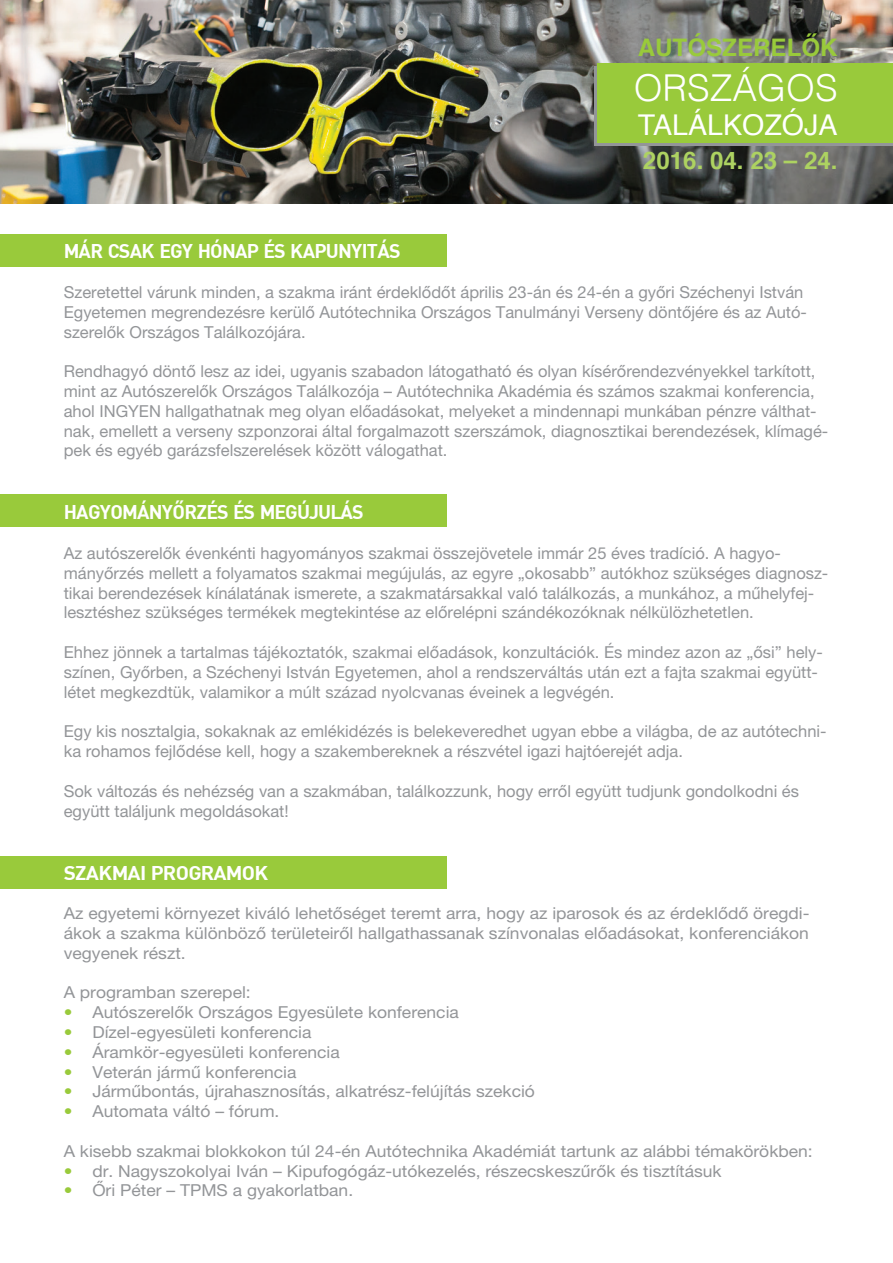
<style>
.page{position:relative;width:893px;height:1263px;background:#fff}
.page>*{position:absolute;margin:0;border:0;box-sizing:border-box;transform-origin:0 0}
.t1{font:300 37.05px "Helvetica";color:#fff}
.t2{font:28.65px "Helvetica";color:#fff}
.t3{font:700 24.15px "Helvetica";color:#add261}
.t4{font:700 24.15px "Helvetica";color:#99ca3b}
.t5{font:700 19.5px "DIN PFL";color:#fff}
.t6{font:700 19.5px "DIN PFL";color:#fff;scale:1.06 1}
.t7{font:16.5px/19.8px "Helvetica Neue LT Pro";color:#939598}
.t8{font:16.5px/19.8px "Helvetica Neue LT Pro";color:#939598;text-align:justify;scale:1.06 1}
.s1{color:#99ca3b}
</style>
<div class="page">
<img style="left:0;top:0;width:893px;height:204px">
<div style="left:0;top:234px;width:446px;height:32px;background:#99ca3b"></div>
<div style="left:0;top:495px;width:446px;height:32px;background:#99ca3b"></div>
<div style="left:0;top:856px;width:446px;height:33px;background:#99ca3b"></div>
<div style="left:594px;top:66px;width:299px;height:80px;background:#939598"></div>
<div style="left:597px;top:63px;width:296px;height:80px;background:#99ca3b"></div>
<h3 class="t4" style="left:638px;top:28px;width:201px">AUTÓSZERELŐK</h3>
<h1 class="t1" style="left:634px;top:56px;width:205px">ORSZÁGOS</h1>
<h2 class="t2" style="left:638px;top:103px;width:201px">TALÁLKOZÓJA</h2>
<h3 class="t3" style="left:643px;top:141px;width:196px">2016. 04. 23 – 24.</h3>
<p class="t5" style="left:64px;top:237px;width:338px">MÁR CSAK EGY HÓNAP ÉS KAPUNYITÁS</p>
<p class="t7" style="left:64px;top:282px;width:745px">Szeretettel várunk minden, a szakma iránt érdeklődőt április 23-án és 24-én a győri Széchenyi István<br>Egyetemen megrendezésre kerülő Autótechnika Országos Tanulmányi Verseny döntőjére és az Autó&shy;szerelők Országos Találkozójára.</p>
<p class="t7" style="left:64px;top:361px;width:766px">Rendhagyó döntő lesz az idei, ugyanis szabadon látogatható és olyan kísérőrendezvényekkel tarkított, mint az Autószerelők Országos Találkozója – Autótechnika Akadémia és számos szakmai konferencia, ahol INGYEN hallgathatnak meg olyan előadásokat, melyeket a mindennapi munkában pénzre válthat&shy;nak, emellett a verseny szponzorai által forgalmazott szerszámok, diagnosztikai berendezések, klímagé&shy;pek és egyéb garázsfelszerelések között válogathat.</p>
<p class="t5" style="left:64px;top:498px;width:301px">HAGYOMÁNYŐRZÉS ÉS MEGÚJULÁS</p>
<p class="t7" style="left:64px;top:543px;width:766px">Az autószerelők évenkénti hagyományos szakmai összejövetele immár 25 éves tradíció. A hagyo&shy;mányőrzés mellett a folyamatos szakmai megújulás, az egyre „okosabb” autókhoz szükséges diagnosz&shy;tikai berendezések kínálatának ismerete, a szakmatársakkal való találkozás, a munkához, a műhelyfej&shy;lesztéshez szükséges termékek megtekintése az előrelépni szándékozóknak nélkülözhetetlen.</p>
<p class="t7" style="left:64px;top:642px;width:761px">Ehhez jönnek a tartalmas tájékoztatók, szakmai előadások, konzultációk. És mindez azon az „ősi” hely&shy;színen, Győrben, a Széchenyi István Egyetemen, ahol a rendszerváltás után ezt a fajta szakmai együtt&shy;létet megkezdtük, valamikor a múlt század nyolcvanas éveinek a legvégén.</p>
<p class="t7" style="left:64px;top:721px;width:764px">Egy kis nosztalgia, sokaknak az emlékidézés is belekeveredhet ugyan ebbe a világba, de az autótechni&shy;ka rohamos fejlődése kell, hogy a szakembereknek a részvétel igazi hajtóerejét adja.</p>
<p class="t7" style="left:64px;top:781px;width:737px">Sok változás és nehézség van a szakmában, találkozzunk, hogy erről együtt tudjunk gondolkodni és együtt találjunk megoldásokat!</p>
<p class="t6" style="left:64px;top:858px;width:194px">SZAKMAI PROGRAMOK</p>
<p class="t8" style="left:64px;top:903px;width:705px">Az egyetemi környezet kiváló lehetőséget teremt arra, hogy az iparosok és az érdeklődő öregdi&shy;ákok a szakma különböző területeiről hallgathassanak színvonalas előadásokat, konferenciákon vegyenek részt.</p>
<p class="t8" style="left:64px;top:982px;width:178px">A programban szerepel:</p>
<p class="t8" style="left:64px;top:1002px;width:374px"><span class="s1">•</span> Autószerelők Országos Egyesülete konferencia</p>
<p class="t8" style="left:64px;top:1022px;width:235px"><span class="s1">•</span> Dízel-egyesületi konferencia</p>
<p class="t8" style="left:64px;top:1042px;width:262px"><span class="s1">•</span> Áramkör-egyesületi konferencia</p>
<p class="t8" style="left:64px;top:1061px;width:221px"><span class="s1">•</span> Veterán jármű konferencia</p>
<p class="t8" style="left:64px;top:1081px;width:446px"><span class="s1">•</span> Járműbontás, újrahasznosítás, alkatrész-felújítás szekció</p>
<p class="t8" style="left:64px;top:1101px;width:205px"><span class="s1">•</span> Automata váltó – fórum.</p>
<p class="t8" style="left:64px;top:1141px;width:708px">A kisebb szakmai blokkokon túl 24-én Autótechnika Akadémiát tartunk az alábbi témakörökben:</p>
<p class="t8" style="left:64px;top:1160px;width:622px"><span class="s1">•</span> dr. Nagyszokolyai Iván – Kipufogógáz-utókezelés, részecskeszűrők és tisztításuk</p>
<p class="t8" style="left:64px;top:1180px;width:275px"><span class="s1">•</span> Őri Péter – TPMS a gyakorlatban.</p>
</div>
